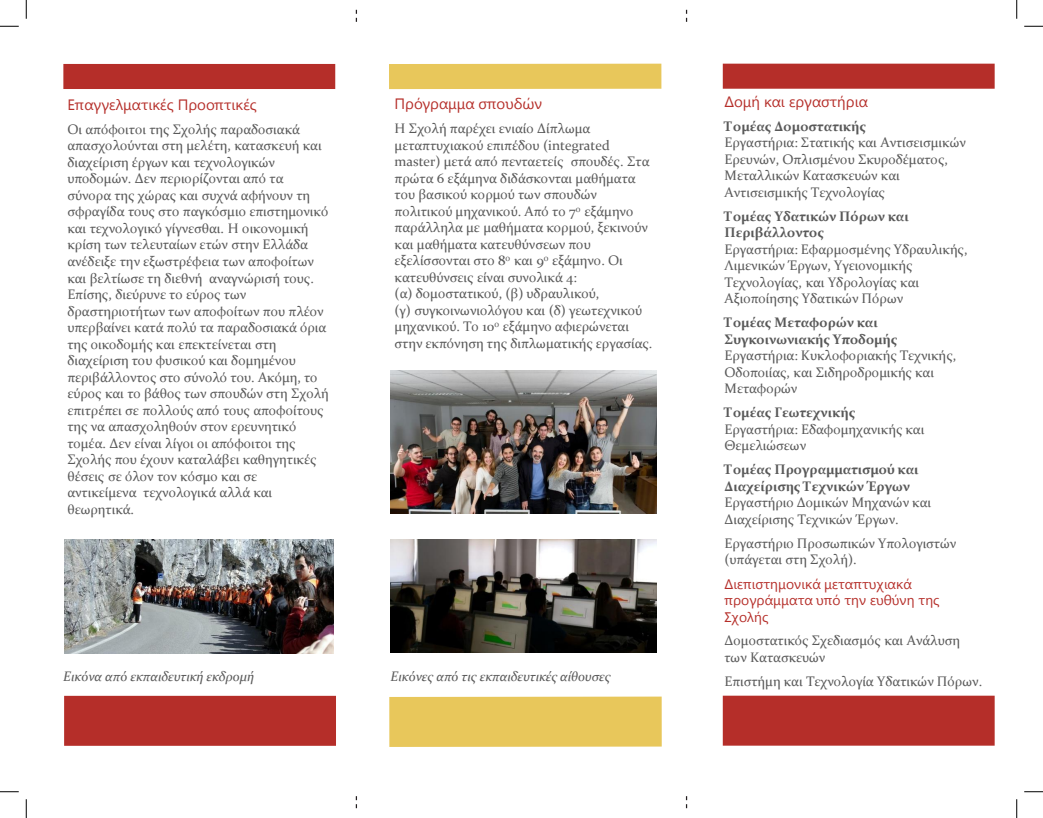
<style>
.page{position:relative;width:1043px;height:818px;background:#fff}
.page>*{position:absolute;margin:0;border:0;box-sizing:border-box;transform-origin:0 0}
.t1{font:15px "Segoe UI";color:#b52e29}
.t2{font:13.88px "Constantia";color:#595959}
.t3{font:700 13.88px "Constantia";color:#595959}
.t4{font:13.75px/16.5px "Constantia";color:#595959}
.t5{font:13.75px/24.5px "Segoe UI";color:#b52e29}
.t6{font:700 13.75px/16.5px "Constantia";color:#595959}
.t7{font:italic 13.75px "Constantia";color:#595959}
.s1{font-weight:400}
.s2{font-weight:700}
.s3{font-family:"Constantia";color:#595959}
</style>
<div class="page">
<img style="left:390px;top:370px;width:267px;height:143px">
<svg style="left:389px;top:63px;width:273px;height:27px;background:#e9cb67"></svg>
<div style="left:63px;top:64px;width:272px;height:25px;background:#b52e29"></div>
<div style="left:722px;top:64px;width:272px;height:25px;background:#b52e29"></div>
<div style="left:722px;top:695px;width:272px;height:50px;background:#b52e29"></div>
<div style="left:64px;top:695px;width:272px;height:50px;background:#b52e29"></div>
<div style="left:389px;top:696px;width:273px;height:51px;background:#e8c75b"></div>
<img style="left:65px;top:540px;width:269px;height:113px">
<img style="left:390px;top:539px;width:266px;height:113px">
<svg style="left:0;top:25px;width:19px;height:2px"></svg>
<svg style="left:1024px;top:25px;width:18px;height:2px"></svg>
<svg style="left:0;top:791px;width:19px;height:1px"></svg>
<svg style="left:1024px;top:791px;width:18px;height:1px"></svg>
<svg style="left:25px;top:0;width:2px;height:19px"></svg>
<svg style="left:25px;top:799px;width:2px;height:19px"></svg>
<svg style="left:1016px;top:0;width:1px;height:19px"></svg>
<svg style="left:1016px;top:799px;width:1px;height:19px"></svg>
<p class="t1" style="left:67px;top:93px;width:191px">Επαγγελματικές Προοπτικές</p>
<p class="t4" style="left:67px;top:120px;width:256px">Οι απόφοιτοι της Σχολής παραδοσιακά απασχολούνται στη μελέτη, κατασκευή και διαχείριση έργων και τεχνολογικών υποδομών. Δεν περιορίζονται από τα σύνορα της χώρας και συχνά αφήνουν τη</p>
<p class="t2" style="left:67px;top:202px;width:262px">σφραγίδα τους στο παγκόσμιο επιστημονικό</p>
<p class="t4" style="left:67px;top:219px;width:260px">και τεχνολογικό γίγνεσθαι. Η οικονομική κρίση των τελευταίων ετών στην Ελλάδα ανέδειξε την εξωστρέφεια των αποφοίτων και βελτίωσε τη διεθνή αναγνώρισή τους.<br>Επίσης, διεύρυνε το εύρος των δραστηριοτήτων των αποφοίτων που πλέον υπερβαίνει κατά πολύ τα παραδοσιακά όρια</p>
<p class="t2" style="left:67px;top:334px;width:210px">της οικοδομής και επεκτείνεται στη</p>
<p class="t4" style="left:67px;top:351px;width:263px">διαχείριση του φυσικού και δομημένου περιβάλλοντος στο σύνολό του. Ακόμη, το εύρος και το βάθος των σπουδών στη Σχολή επιτρέπει σε πολλούς από τους αποφοίτους της να απασχοληθούν στον ερευνητικό τομέα. Δεν είναι λίγοι οι απόφοιτοι της Σχολής που έχουν καταλάβει καθηγητικές θέσεις σε όλον τον κόσμο και σε αντικείμενα τεχνολογικά αλλά και θεωρητικά.</p>
<p class="t1" style="left:394px;top:92px;width:149px">Πρόγραμμα σπουδών</p>
<p class="t4" style="left:394px;top:120px;width:259px">Η Σχολή παρέχει ενιαίο Δίπλωμα μεταπτυχιακού επιπέδου (integrated master) μετά από πενταετείς σπουδές. Στα πρώτα 6 εξάμηνα διδάσκονται μαθήματα του βασικού κορμού των σπουδών πολιτικού μηχανικού. Από το 7<sup>ο</sup> εξάμηνο παράλληλα με μαθήματα κορμού, ξεκινούν και μαθήματα κατευθύνσεων που εξελίσσονται στο 8<sup>ο</sup> και 9<sup>ο</sup> εξάμηνο. Οι κατευθύνσεις είναι συνολικά 4:<br>(α) δομοστατικού, (β) υδραυλικού,<br>(γ) συγκοινωνιολόγου και (δ) γεωτεχνικού μηχανικού. Το 10<sup>ο</sup> εξάμηνο αφιερώνεται στην εκπόνηση της διπλωματικής εργασίας.</p>
<p class="t7" style="left:63px;top:667px;width:192px">Εικόνα από εκπαιδευτική εκδρομή</p>
<p class="t7" style="left:390px;top:667px;width:221px">Εικόνες από τις εκπαιδευτικές αίθουσες</p>
<p class="t1" style="left:724px;top:89px;width:145px">Δομή και εργαστήρια</p>
<p class="t3" style="left:724px;top:116px;width:143px">Τομέας Δομοστατικής</p>
<p class="t4" style="left:724px;top:133px;width:243px">Εργαστήρια: Στατικής και Αντισεισμικών Ερευνών, Οπλισμένου Σκυροδέματος, Μεταλλικών Κατασκευών και Αντισεισμικής Τεχνολογίας</p>
<p class="t6" style="left:724px;top:207px;width:244px">Τομέας Υδατικών Πόρων και<br>Περιβάλλοντος<br><span class="s1">Εργαστήρια: Εφαρμοσμένης Υδραυλικής,</span></p>
<p class="t2" style="left:724px;top:256px;width:189px">Λιμενικών Έργων, Υγειονομικής</p>
<p class="t4" style="left:724px;top:273px;width:196px">Τεχνολογίας, και Υδρολογίας και<br>Αξιοποίησης Υδατικών Πόρων</p>
<p class="t4" style="left:724px;top:313px;width:233px"><span class="s2">Τομέας Μεταφορών και<br>Συγκοινωνιακής Υποδομής<br></span>Εργαστήρια: Κυκλοφοριακής Τεχνικής,<br>Οδοποιίας, και Σιδηροδρομικής και<br>Μεταφορών</p>
<p class="t4" style="left:724px;top:403px;width:201px"><span class="s2">Τομέας Γεωτεχνικής<br></span>Εργαστήρια: Εδαφομηχανικής και<br>Θεμελιώσεων</p>
<p class="t4" style="left:724px;top:461px;width:208px"><span class="s2">Τομέας Προγραμματισμού και<br>Διαχείρισης Τεχνικών Έργων<br></span>Εργαστήριο Δομικών Μηχανών και<br>Διαχείρισης Τεχνικών Έργων.</p>
<p class="t2" style="left:724px;top:533px;width:233px">Εργαστήριο Προσωπικών Υπολογιστών</p>
<p class="t5" style="left:724px;top:547px;width:189px"><span class="s3">(υπάγεται στη Σχολή).<br></span>Διεπιστημονικά μεταπτυχιακά</p>
<p class="t5" style="left:724px;top:592px;width:217px;line-height:16.5px">προγράμματα υπό την ευθύνη της<br>Σχολής</p>
<p class="t4" style="left:724px;top:632px;width:237px">Δομοστατικός Σχεδιασμός και Ανάλυση των Κατασκευών</p>
<p class="t2" style="left:724px;top:671px;width:259px">Επιστήμη και Τεχνολογία Υδατικών Πόρων.</p>
</div>
